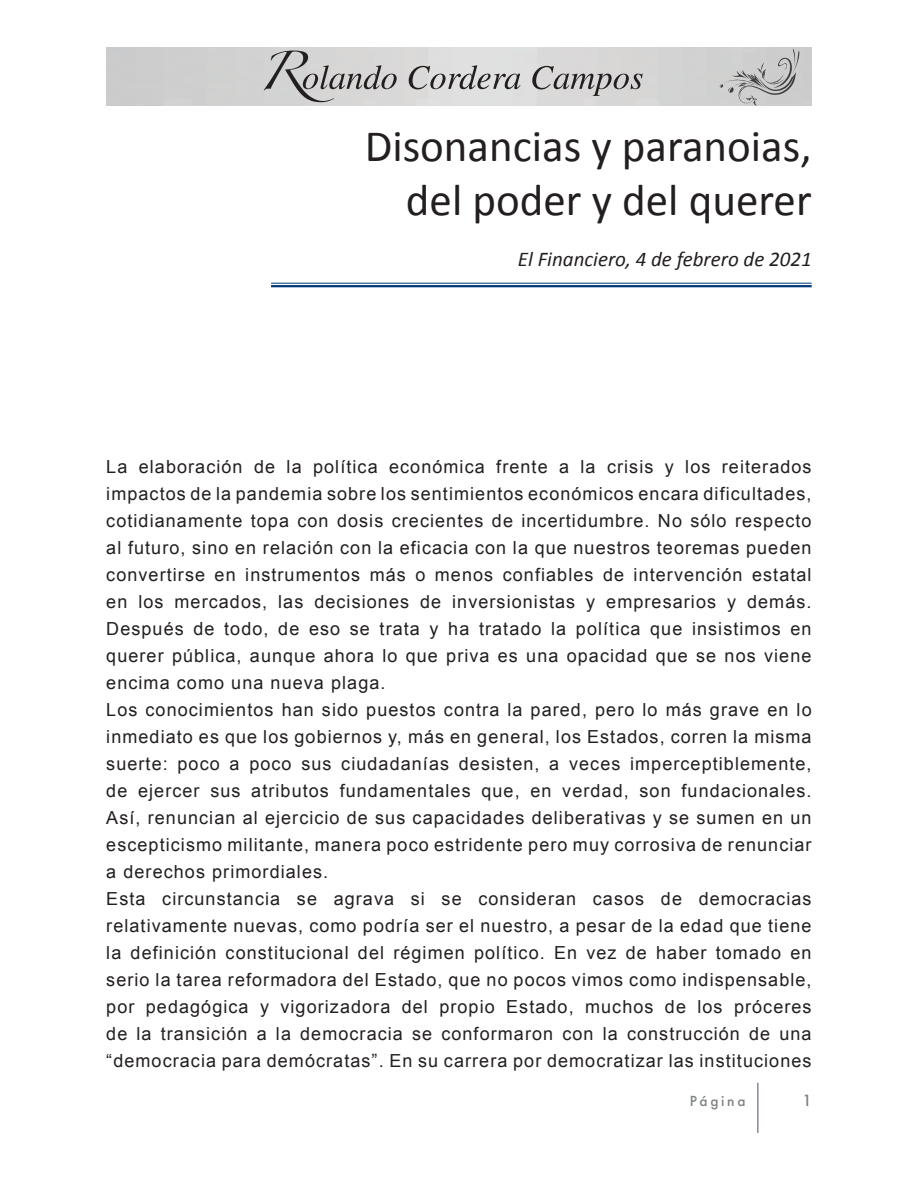
<style>
.page{position:relative;width:918px;height:1188px;background:#fff}
.page>*{position:absolute;margin:0;border:0;box-sizing:border-box;transform-origin:0 0}
.t1{font:45px "Calibri";color:#231f20}
.t2{font:italic 21px "Calibri";color:#231f20}
.t3{font:18px/27px "Arial";letter-spacing:.06em;color:#231f20;text-align:justify}
.t4{font:500 15px "Futura";color:#7e8182}
.t5{font:500 13.5px "Futura";letter-spacing:.2em;color:#7e8182}
</style>
<div class="page">
<svg style="left:264px;top:51px;width:133px;height:51px;background:#bbbaba"></svg>
<svg style="left:409px;top:65px;width:112px;height:24px;background:#b4b3b3"></svg>
<svg style="left:532px;top:66px;width:111px;height:30px;background:#b6b5b5"></svg>
<svg style="left:719px;top:49px;width:80px;height:57px;background:#bfbfbf"></svg>
<hr style="left:757px;top:1083px;width:2px;height:50px;background:#848ba0">
<hr style="left:271px;top:283px;width:541px;height:1px;background:#013a7a">
<hr style="left:271px;top:285px;width:541px;height:2px;background:#013a7a">
<p class="t1" style="left:365px;top:118px;width:448px">Disonancias y paranoias,</p>
<p class="t1" style="left:406px;top:172px;width:407px">del poder y del querer</p>
<p class="t2" style="left:518px;top:244px;width:295px">El Financiero, 4 de febrero de 2021</p>
<p class="t3" style="left:106px;top:453px;width:707px">La elaboración de la política económica frente a la crisis y los reiterados impactos de la pandemia sobre los sentimientos económicos encara dificultades, cotidianamente topa con dosis crecientes de incertidumbre. No sólo respecto al futuro, sino en relación con la eficacia con la que nuestros teoremas pueden convertirse en instrumentos más o menos confiables de intervención estatal en los mercados, las decisiones de inversionistas y empresarios y demás.<br>Después de todo, de eso se trata y ha tratado la política que insistimos en querer pública, aunque ahora lo que priva es una opacidad que se nos viene encima como una nueva plaga.</p>
<p class="t3" style="left:106px;top:696px;width:707px">Los conocimientos han sido puestos contra la pared, pero lo más grave en lo inmediato es que los gobiernos y, más en general, los Estados, corren la misma suerte: poco a poco sus ciudadanías desisten, a veces imperceptiblemente, de ejercer sus atributos fundamentales que, en verdad, son fundacionales.<br>Así, renuncian al ejercicio de sus capacidades deliberativas y se sumen en un escepticismo militante, manera poco estridente pero muy corrosiva de renunciar a derechos primordiales.</p>
<p class="t3" style="left:106px;top:885px;width:707px">Esta circunstancia se agrava si se consideran casos de democracias relativamente nuevas, como podría ser el nuestro, a pesar de la edad que tiene la definición constitucional del régimen político. En vez de haber tomado en serio la tarea reformadora del Estado, que no pocos vimos como indispensable, por pedagógica y vigorizadora del propio Estado, muchos de los próceres de la transición a la democracia se conformaron con la construcción de una “democracia para demócratas”. En su carrera por democratizar las instituciones</p>
<p class="t5" style="left:690px;top:1092px;width:57px">Página</p>
<p class="t4" style="left:802px;top:1091px;width:11px">1</p>
</div>
